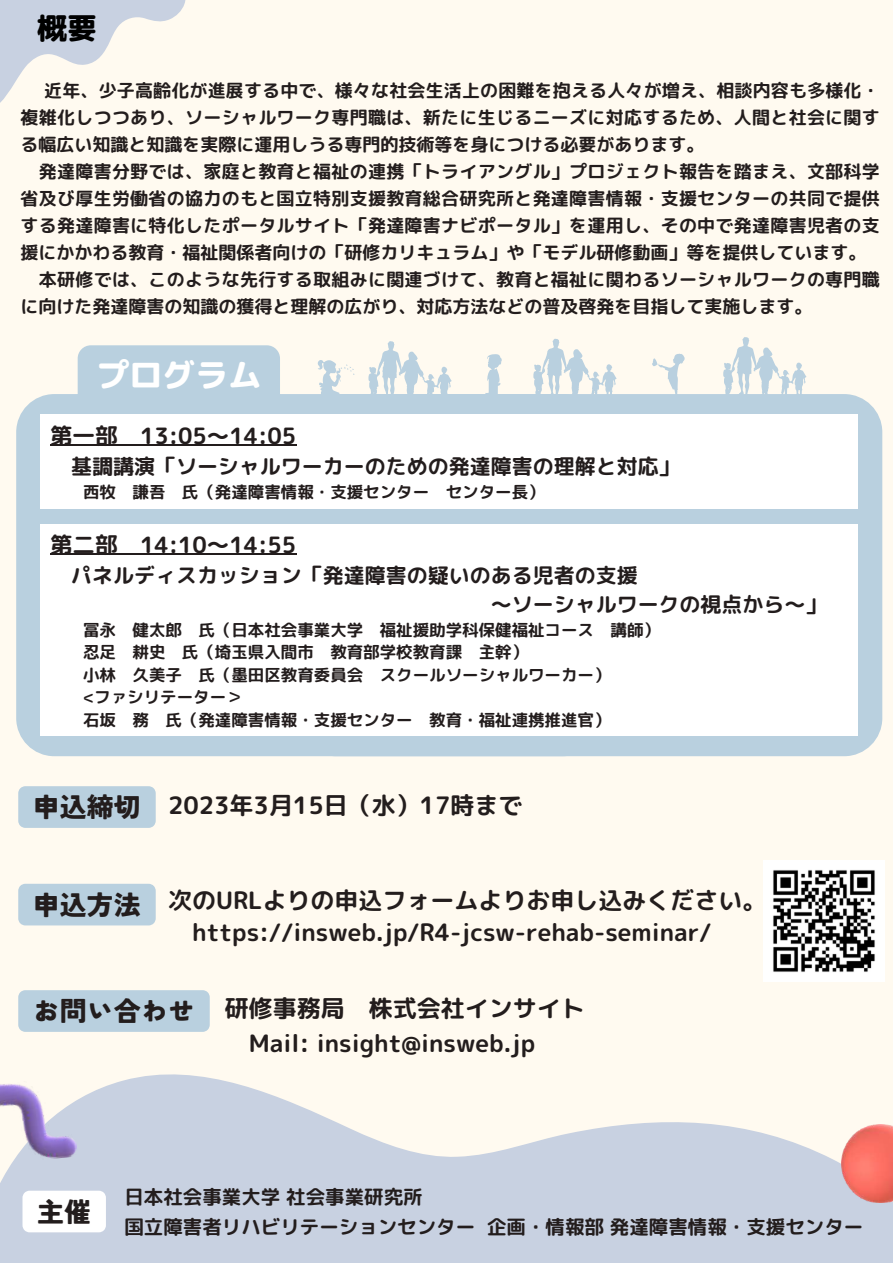
<style>
.page{position:relative;width:893px;height:1264px;background:#fff}
.page>*{position:absolute;margin:0;border:0;box-sizing:border-box;transform-origin:0 0}
.t1{font:33px "rounded mplus 1 p heavy";color:#fff}
.t2{font:30px "rounded mplus 1 p heavy";color:#000}
.t3{font:900 27px "Tsunagi Gothic";color:#231d1d}
.t4{font:24px/32.5px "rounded mplus 1 p bold";color:#231d1d}
.t5{font:22.5px "rounded mplus 1 p bold";color:#231d1d}
.t6{font:21px/29.2px "rounded mplus 1 p bold";color:#231d1d}
.t7{font:19.5px/30.3px "rounded mplus 1 p bold";color:#231d1d}
.t8{font:18px/27px "rounded mplus 1 p bold";letter-spacing:.015em;color:#231d1d;text-align:justify}
.t9{font:16.5px/22.5px "rounded mplus 1 p bold";color:#231d1d}
.s1{font-family:"Tsunagi Gothic";font-weight:900;font-size:27px}
</style>
<div class="page">
<div style="left:0;top:0;width:892px;height:1262px;background:#fffaf0"></div>
<svg style="left:0;top:0;width:186px;height:103px"></svg>
<svg style="left:16px;top:394px;width:282px;height:362px;background:#bdd2e0"></svg>
<div style="left:298px;top:394px;width:584px;height:362px;background:#b9d0df"></div>
<div style="left:78px;top:345px;width:202px;height:69px;background:#b9d0df"></div>
<div style="left:41px;top:414px;width:817px;height:95px;background:#fff"></div>
<svg style="left:652px;top:353px;width:32px;height:44px"></svg>
<svg style="left:315px;top:360px;width:40px;height:40px"></svg>
<svg style="left:368px;top:341px;width:83px;height:59px"></svg>
<svg style="left:485px;top:354px;width:17px;height:45px"></svg>
<svg style="left:533px;top:338px;width:83px;height:60px"></svg>
<svg style="left:723px;top:337px;width:83px;height:59px"></svg>
<svg style="left:0;top:1074px;width:892px;height:188px;fill:#c8d1e1"></svg>
<img style="left:841px;top:1124px;width:51px;height:78px">
<img style="left:0;top:1031px;width:78px;height:148px">
<div style="left:41px;top:524px;width:817px;height:211px;background:#fff"></div>
<img style="left:763px;top:860px;width:121px;height:121px">
<hr style="left:50px;top:445px;width:246px;height:1px;background:#231d1d">
<hr style="left:50px;top:554px;width:246px;height:1px;background:#231d1d">
<div style="left:18px;top:786px;width:138px;height:41px;background:#b9d0df"></div>
<div style="left:18px;top:883px;width:138px;height:42px;background:#b9d0df"></div>
<div style="left:22px;top:1190px;width:84px;height:42px;background:#fff"></div>
<div style="left:18px;top:990px;width:192px;height:41px;background:#b9d0df"></div>
<h2 class="t2" style="left:37px;top:7px;width:61px">概要</h2>
<p class="t8" style="left:21px;top:77px;width:860px;text-indent:24px">近年、少子高齢化が進展する中で、様々な社会生活上の困難を抱える人々が増え、相談内容も多様化・複雑化しつつあり、ソーシャルワーク専門職は、新たに生じるニーズに対応するため、人間と社会に関する幅広い知識と知識を実際に運用しうる専門的技術等を身につける必要があります。</p>
<p class="t8" style="left:39px;top:158px;width:842px">発達障害分野では、家庭と教育と福祉の連携「トライアングル」プロジェクト報告を踏まえ、文部科学</p>
<p class="t8" style="left:21px;top:185px;width:860px">省及び厚生労働省の協力のもと国立特別支援教育総合研究所と発達障害情報・支援センターの共同で提供</p>
<p class="t8" style="left:21px;top:212px;width:860px">する発達障害に特化したポータルサイト「発達障害ナビポータル」を運用し、その中で発達障害児者の支</p>
<p class="t8" style="left:21px;top:239px;width:847px">援にかかわる教育・福祉関係者向けの「研修カリキュラム」や「モデル研修動画」等を提供しています。</p>
<p class="t8" style="left:39px;top:266px;width:842px">本研修では、このような先行する取組みに関連づけて、教育と福祉に関わるソーシャルワークの専門職</p>
<p class="t8" style="left:21px;top:293px;width:793px">に向けた発達障害の知識の獲得と理解の広がり、対応方法などの普及啓発を目指して実施します。</p>
<h1 class="t1" style="left:96px;top:351px;width:166px">プログラム</h1>
<p class="t5" style="left:50px;top:419px;width:248px">第一部 13:05～14:05</p>
<p class="t6" style="left:71px;top:451px;width:610px">基調講演「ソーシャルワーカーのための発達障害の理解と対応」</p>
<p class="t9" style="left:83px;top:480px;width:463px">西牧 謙吾 氏（発達障害情報・支援センター センター長）</p>
<p class="t5" style="left:50px;top:528px;width:248px">第二部 14:10～14:55</p>
<p class="t6" style="left:490px;top:560px;width:337px;text-indent:-419px">パネルディスカッション「発達障害の疑いのある児者の支援<br>～ソーシャルワークの視点から～」</p>
<p class="t9" style="left:83px;top:618px;width:578px">冨永 健太郎 氏（日本社会事業大学 福祉援助学科保健福祉コース 講師）忍足 耕史 氏（埼玉県入間市 教育部学校教育課 主幹）<br>小林 久美子 氏（墨田区教育委員会 スクールソーシャルワーカー）<br>&lt;ファシリテーター＞<br>石坂 務 氏（発達障害情報・支援センター 教育・福祉連携推進官）</p>
<h3 class="t3" style="left:33px;top:793px;width:109px">申込締切</h3>
<h3 class="t3" style="left:33px;top:891px;width:109px">申込方法</h3>
<h3 class="t4" style="left:168px;top:788px;width:355px">2023年3月15日（水）17時まで</h3>
<h3 class="t4" style="left:192px;top:883px;width:575px;text-indent:-24px">次のURLよりの申込フォームよりお申し込みください。https://insweb.jp/R4-jcsw-rehab-seminar/</h3>
<h3 class="t4" style="left:249px;top:990px;width:337px;line-height:34.8px;text-indent:-216px"><span class="s1">お問い合わせ</span> 研修事務局 株式会社インサイト<br>Mail: insight@insweb.jp</h3>
<h3 class="t3" style="left:37px;top:1197px;width:55px">主催</h3>
<p class="t7" style="left:124px;top:1181px;width:740px">日本社会事業大学社会事業研究所<br>国立障害者リハビリテーションセンター 企画・情報部発達障害情報・支援センター</p>
</div>
